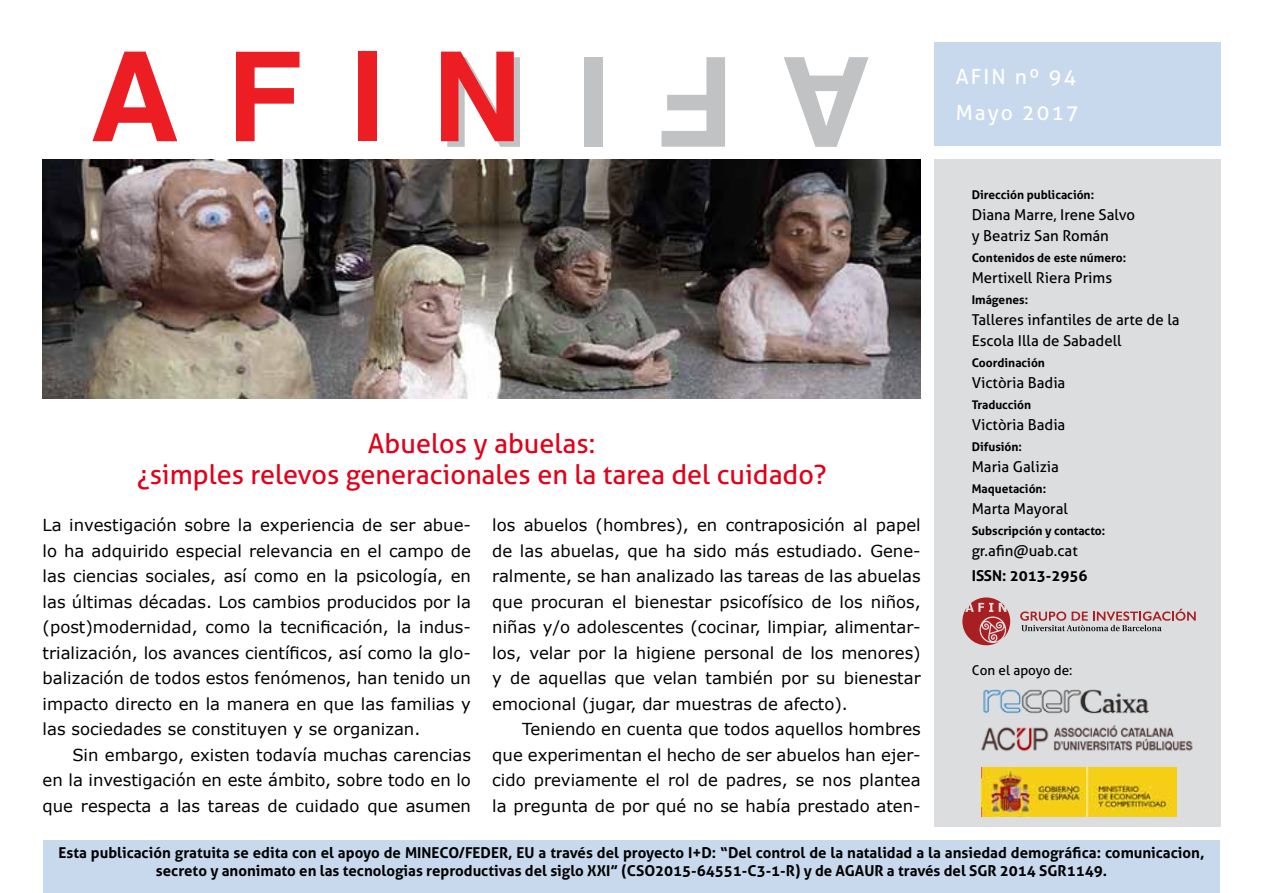
<style>
.page{position:relative;width:1263px;height:893px;background:#fff}
.page>*{position:absolute;margin:0;border:0;box-sizing:border-box;transform-origin:0 0}
.t1{font:700 124.5px "Helvetica";color:#c0c2c4}
.t2{font:700 124.5px "Helvetica";color:#ed1d24}
.t3{font:27px/31.5px "Aller";color:#e2001a;text-align:center}
.t4{font:21px/36px "Aller";letter-spacing:.1em;color:#fff}
.t5{font:16.5px/25.5px "Verdana";color:#000;text-align:justify}
.t6{font:700 15px/18px "Aller";color:#000;text-align:center}
.t7{font:15px/21px "Aller";color:#000}
.t8{font:13.5px "Aller";color:#000}
.t9{font:700 12px "Aller";color:#000}
</style>
<div class="page">
<div style="left:43px;top:840px;width:1177px;height:53px;background:#c8d9ee"></div>
<div style="left:934px;top:159px;width:286px;height:668px;background:#dcddde"></div>
<div style="left:934px;top:43px;width:286px;height:103px;background:#c8d9ee"></div>
<img style="left:982px;top:767px;width:194px;height:50px">
<img style="left:43px;top:159px;width:877px;height:239px">
<img style="left:983px;top:689px;width:166px;height:25px">
<img style="left:981px;top:725px;width:212px;height:27px">
<svg style="left:962px;top:597px;width:48px;height:48px"></svg>
<svg style="left:1020px;top:609px;width:176px;height:22px"></svg>
<h1 class="t2" style="left:89px;top:-3px;width:434px">AFIN</h1>
<h1 class="t1" style="left:872px;top:202px;width:434px;rotate:-180deg">AFIN</h1>
<h2 class="t3" style="left:136px;top:428px;width:692px">Abuelos y abuelas:<br>¿simples relevos generacionales en la tarea del cuidado?</h2>
<p class="t5" style="left:43px;top:512px;width:430px">La investigación sobre la experiencia de ser abue&shy;lo ha adquirido especial relevancia en el campo de las ciencias sociales, así como en la psicología, en las últimas décadas. Los cambios producidos por la (post)modernidad, como la tecnificación, la indus&shy;trialización, los avances científicos, así como la glo&shy;balización de todos estos fenómenos, han tenido un impacto directo en la manera en que las familias y las sociedades se constituyen y se organizan.</p>
<p class="t5" style="left:43px;top:742px;width:430px;text-indent:30px">Sin embargo, existen todavía muchas carencias en la investigación en este ámbito, sobre todo en lo que respecta a las tareas de cuidado que asumen</p>
<p class="t5" style="left:492px;top:512px;width:430px">los abuelos (hombres), en contraposición al papel de las abuelas, que ha sido más estudiado. Gene&shy;ralmente, se han analizado las tareas de las abuelas que procuran el bienestar psicofísico de los niños, niñas y/o adolescentes (cocinar, limpiar, alimentar&shy;los, velar por la higiene personal de los menores) y de aquellas que velan también por su bienestar emocional (jugar, dar muestras de afecto).</p>
<p class="t5" style="left:492px;top:716px;width:430px;text-indent:30px">Teniendo en cuenta que todos aquellos hombres que experimentan el hecho de ser abuelos han ejer&shy;cido previamente el rol de padres, se nos plantea la pregunta de por qué no se había prestado aten-</p>
<p class="t4" style="left:956px;top:59px;width:125px">AFIN nº 94<br>Mayo 2017</p>
<p class="t9" style="left:972px;top:187px;width:124px">Dirección publicación:</p>
<p class="t7" style="left:972px;top:204px;width:165px">Diana Marre, Irene Salvo y Beatriz San Román</p>
<p class="t9" style="left:972px;top:250px;width:156px">Contenidos de este número:</p>
<p class="t7" style="left:972px;top:267px;width:142px">Mertixell Riera Prims</p>
<p class="t9" style="left:972px;top:292px;width:58px">Imágenes:</p>
<p class="t7" style="left:972px;top:309px;width:209px">Talleres infantiles de arte de la<br>Escola Illa de Sabadell</p>
<p class="t9" style="left:972px;top:355px;width:75px">Coordinación</p>
<p class="t7" style="left:972px;top:372px;width:95px">Victòria Badia</p>
<p class="t9" style="left:972px;top:397px;width:61px">Traducción</p>
<p class="t7" style="left:972px;top:414px;width:95px">Victòria Badia</p>
<p class="t9" style="left:972px;top:439px;width:52px">Difusión:</p>
<p class="t7" style="left:972px;top:456px;width:89px">Maria Galizia</p>
<p class="t9" style="left:972px;top:481px;width:76px">Maquetación:</p>
<p class="t7" style="left:972px;top:498px;width:98px">Marta Mayoral</p>
<p class="t9" style="left:972px;top:523px;width:135px">Subscripción y contacto:</p>
<p class="t7" style="left:972px;top:540px;width:108px">gr.afin@uab.cat</p>
<p class="t6" style="left:972px;top:567px;width:117px">ISSN: 2013-2956</p>
<p class="t8" style="left:972px;top:662px;width:102px">Con el apoyo de:</p>
<p class="t6" style="left:58px;top:844px;width:1147px">Esta publicación gratuita se edita con el apoyo de MINECO/FEDER, EU a través del proyecto I+D: “Del control de la natalidad a la ansiedad demográfica: comunicacion, secreto y anonimato en las tecnologias reproductivas del siglo XXI” (CSO2015-64551-C3-1-R) y de AGAUR a través del SGR 2014 SGR1149.</p>
</div>
